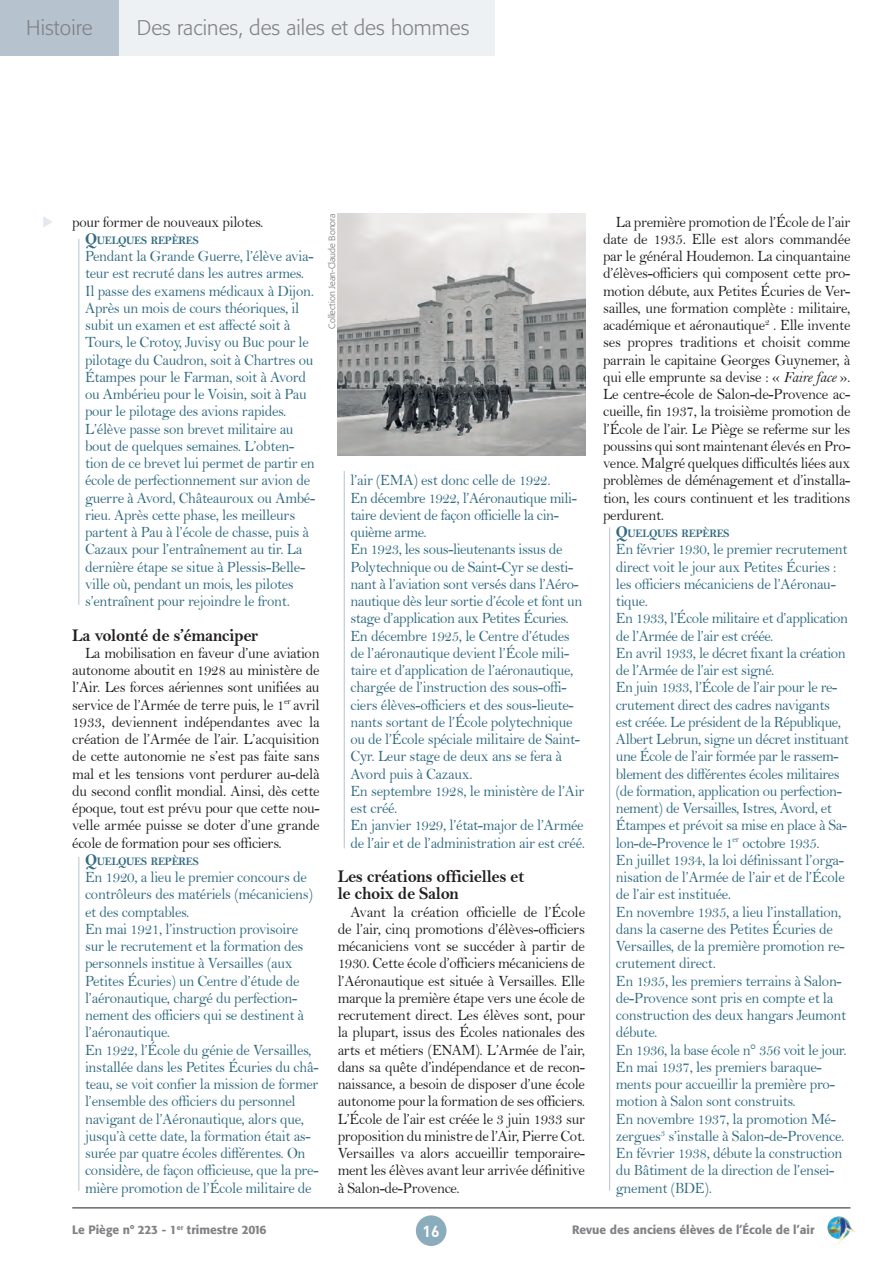
<style>
.page{position:relative;width:893px;height:1263px;background:#fff}
.page>*{position:absolute;margin:0;border:0;box-sizing:border-box;transform-origin:0 0}
.t1{font:300 21px "Formata BQ";color:#808285}
.t2{font:18px/17.2px "Bell MT Bold";letter-spacing:-.02em;color:#231f20;scale:.95 1}
.t3{font:15.75px/17.2px "Bell";letter-spacing:-.02em;color:#316b81;scale:.95 1}
.t4{font:15.75px/17.2px "Bell";letter-spacing:-.02em;color:#231f20;text-align:justify;scale:.95 1}
.t5{font:15.75px/17.2px "Bell";letter-spacing:-.02em;color:#231f20;text-align:justify;scale:.96 1}
.t6{font:700 15.75px "DIN";color:#fff}
.t7{font:15px "European Pi Three";color:#e3e8ed;scale:.9 1}
.t8{font:500 12px "Formata BQ";color:#808285}
.t9{font:11.55px "Bell MT Bold";letter-spacing:-.03em;color:#316b81;scale:.95 1}
.t10{font:300 9px "Formata BQ";color:#6c6d70}
.s1{font-size:16.5px}
.s2{font-family:"Bell MT Italic"}
</style>
<div class="page">
<hr style="left:72px;top:1207px;width:778px;height:1px;background:#231f20">
<img style="left:827px;top:1216px;width:28px;height:28px">
<div style="left:416px;top:1215px;width:30px;height:31px;background:#8aacbc;border-radius:50%"></div>
<div style="left:0;top:0;width:119px;height:55px;background:#b6c3cf"></div>
<div style="left:119px;top:0;width:376px;height:55px;background:#eef1f4"></div>
<img style="left:338px;top:214px;width:247px;height:241px">
<hr style="left:79px;top:239px;width:1px;height:366px;background:#b6c3cf">
<hr style="left:79px;top:857px;width:1px;height:334px;background:#b6c3cf">
<hr style="left:344px;top:471px;width:1px;height:377px;background:#b6c3cf">
<hr style="left:609px;top:527px;width:1px;height:664px;background:#b6c3cf">
<h1 class="t1" style="left:26px;top:16px;width:68px">Histoire</h1>
<h1 class="t1" style="left:137px;top:16px;width:334px">Des racines, des ailes et des hommes</h1>
<p class="t7" style="left:43px;top:212px;width:14px">E</p>
<p class="t10" style="left:327px;top:329px;width:116px;rotate:-90deg">Collection Jean-Claude Bonora</p>
<p class="t4" style="left:72px;top:213px;width:203px">pour former de nouveaux pilotes.</p>
<p class="t9" style="left:85px;top:233px;width:121px"><span class="s1">Q</span>UELQUES REPÈRES</p>
<p class="t3" style="left:85px;top:247px;width:244px">Pendant la Grande Guerre, l’élève avia&shy;teur est recruté dans les autres armes.<br>Il passe des examens médicaux à Dijon.<br>Après un mois de cours théoriques, il subit un examen et est affecté soit à Tours, le Crotoy, Juvisy ou Buc pour le pilotage du Caudron, soit à Chartres ou Étampes pour le Farman, soit à Avord ou Ambérieu pour le Voisin, soit à Pau pour le pilotage des avions rapides.<br>L’élève passe son brevet militaire au bout de quelques semaines. L’obten&shy;tion de ce brevet lui permet de partir en école de perfectionnement sur avion de guerre à Avord, Châteauroux ou Ambé&shy;rieu. Après cette phase, les meilleurs partent à Pau à l’école de chasse, puis à Cazaux pour l’entraînement au tir. La dernière étape se situe à Plessis-Belle&shy;ville où, pendant un mois, les pilotes s’entraînent pour rejoindre le front.</p>
<p class="t2" style="left:72px;top:626px;width:197px">La volonté de s’émanciper</p>
<p class="t4" style="left:72px;top:644px;width:262px;text-indent:13px">La mobilisation en faveur d’une aviation autonome aboutit en 1928 au ministère de l’Air. Les forces aériennes sont unifiées au service de l’Armée de terre puis, le 1<sup>er</sup> avril 1933, deviennent indépendantes avec la création de l’Armée de l’air. L’acquisition de cette autonomie ne s’est pas faite sans mal et les tensions vont perdurer au-delà du second conflit mondial. Ainsi, dès cette époque, tout est prévu pour que cette nou&shy;velle armée puisse se doter d’une grande école de formation pour ses officiers.</p>
<p class="t9" style="left:85px;top:854px;width:121px"><span class="s1">Q</span>UELQUES REPÈRES</p>
<p class="t3" style="left:85px;top:868px;width:247px">En 1920, a lieu le premier concours de contrôleurs des matériels (mécaniciens) et des comptables.<br>En mai 1921, l’instruction provisoire sur le recrutement et la formation des personnels institue à Versailles (aux Petites Écuries) un Centre d’étude de l’aéronautique, chargé du perfection&shy;nement des officiers qui se destinent à l’aéronautique.<br>En 1922, l’École du génie de Versailles, installée dans les Petites Écuries du châ&shy;teau, se voit confier la mission de former l’ensemble des officiers du personnel navigant de l’Aéronautique, alors que, jusqu’à cette date, la formation était as&shy;surée par quatre écoles différentes. On considère, de façon officieuse, que la pre&shy;mière promotion de l’École militaire de</p>
<p class="t3" style="left:350px;top:472px;width:248px">l’air (EMA) est donc celle de 1922.<br>En décembre 1922, l’Aéronautique mili&shy;taire devient de façon officielle la cin&shy;quième arme.<br>En 1923, les sous-lieutenants issus de Polytechnique ou de Saint-Cyr se desti&shy;nant à l’aviation sont versés dans l’Aéro&shy;nautique dès leur sortie d’école et font un stage d’application aux Petites Écuries.<br>En décembre 1925, le Centre d’études de l’aéronautique devient l’École mili&shy;taire et d’application de l’aéronautique, chargée de l’instruction des sous-offi&shy;ciers élèves-officiers et des sous-lieute&shy;nants sortant de l’École polytechnique ou de l’École spéciale militaire de Saint-Cyr. Leur stage de deux ans se fera à Avord puis à Cazaux.<br>En septembre 1928, le ministère de l’Air est créé.<br>En janvier 1929, l’état-major de l’Armée de l’air et de l’administration air est créé.</p>
<p class="t2" style="left:338px;top:868px;width:198px">Les créations officielles et le choix de Salon</p>
<p class="t5" style="left:338px;top:903px;width:259px;text-indent:13px">Avant la création officielle de l’École de l’air, cinq promotions d’élèves-officiers mécaniciens vont se succéder à partir de 1930. Cette école d’officiers mécaniciens de l’Aéronautique est située à Versailles. Elle marque la première étape vers une école de recrutement direct. Les élèves sont, pour la plupart, issus des Écoles nationales des arts et métiers (ENAM). L’Armée de l’air, dans sa quête d’indépendance et de recon&shy;naissance, a besoin de disposer d’une école autonome pour la formation de ses officiers.<br>L’École de l’air est créée le 3 juin 1933 sur proposition du ministre de l’Air, Pierre Cot.<br>Versailles va alors accueillir temporaire&shy;ment les élèves avant leur arrivée définitive à Salon-de-Provence.</p>
<p class="t4" style="left:603px;top:213px;width:262px;text-indent:13px">La première promotion de l’École de l’air date de 1935. Elle est alors commandée par le général Houdemon. La cinquantaine d’élèves-officiers qui composent cette pro&shy;motion débute, aux Petites Écuries de Ver&shy;sailles, une formation complète : militaire, académique et aéronautique<sup>2</sup> . Elle invente ses propres traditions et choisit comme parrain le capitaine Georges Guynemer, à qui elle emprunte sa devise : « <span class="s2">Faire face</span> ».<br>Le centre-école de Salon-de-Provence ac&shy;cueille, fin 1937, la troisième promotion de l’École de l’air. Le Piège se referme sur les poussins qui sont maintenant élevés en Pro&shy;vence. Malgré quelques difficultés liées aux problèmes de déménagement et d’installa&shy;tion, les cours continuent et les traditions perdurent.</p>
<p class="t9" style="left:616px;top:526px;width:121px"><span class="s1">Q</span>UELQUES REPÈRES</p>
<p class="t3" style="left:616px;top:541px;width:247px">En février 1930, le premier recrutement direct voit le jour aux Petites Écuries : les officiers mécaniciens de l’Aéronau&shy;tique.<br>En 1933, l’École militaire et d’application de l’Armée de l’air est créée.<br>En avril 1933, le décret fixant la création de l’Armée de l’air est signé.<br>En juin 1933, l’École de l’air pour le re&shy;crutement direct des cadres navigants est créée. Le président de la République, Albert Lebrun, signe un décret instituant une École de l’air formée par le rassem&shy;blement des différentes écoles militaires (de formation, application ou perfection&shy;nement) de Versailles, Istres, Avord, et Étampes et prévoit sa mise en place à Sa&shy;lon-de-Provence le 1<sup>er</sup> octobre 1935.<br>En juillet 1934, la loi définissant l’orga&shy;nisation de l’Armée de l’air et de l’École de l’air est instituée.<br>En novembre 1935, a lieu l’installation, dans la caserne des Petites Écuries de Versailles, de la première promotion re&shy;crutement direct.<br>En 1935, les premiers terrains à Salon&shy;de-Provence sont pris en compte et la construction des deux hangars Jeumont débute.<br>En 1936, la base école n° 356 voit le jour.<br>En mai 1937, les premiers baraque&shy;ments pour accueillir la première pro&shy;motion à Salon sont construits.<br>En novembre 1937, la promotion Mé&shy;zergues<sup>3</sup> s’installe à Salon-de-Provence.<br>En février 1938, débute la construction du Bâtiment de la direction de l’ensei&shy;gnement (BDE).</p>
<p class="t8" style="left:72px;top:1222px;width:196px">Le Piège n° 223 - 1<sup>er</sup> trimestre 2016</p>
<p class="t6" style="left:423px;top:1221px;width:19px">16</p>
<p class="t8" style="left:572px;top:1222px;width:244px">Revue des anciens élèves de l’École de l’air</p>
</div>
